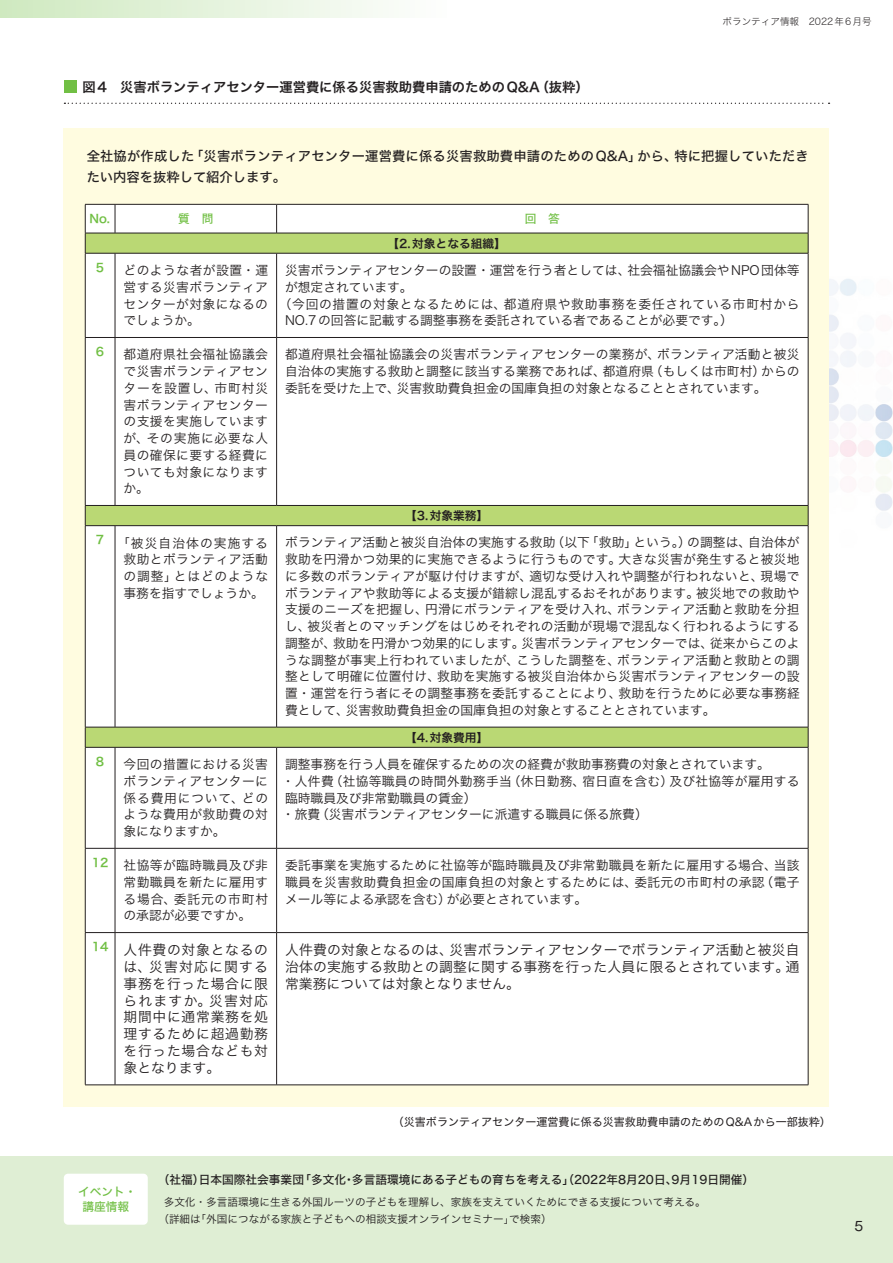
<style>
.page{position:relative;width:893px;height:1263px;background:#fff}
.page>*{position:absolute;margin:0;border:0;box-sizing:border-box;transform-origin:0 0}
.t1{font:13.8px/16.8px "Hira Kaku Std N W3";letter-spacing:.015em;color:#231f20;text-align:justify}
.t2{font:13.35px/21.3px "Hira Kaku Std N W5";letter-spacing:.015em;color:#231f20}
.t3{font:13.2px "Hira Kaku Std N W6";color:#231f20}
.t4{font:12.75px/16.8px "Hira Kaku Std N W3";letter-spacing:.005em;color:#231f20;text-align:justify}
.t5{font:12.75px "Hira Kaku Std N W3";letter-spacing:.055em;color:#231f20}
.t6{font:12.75px "Gothic MB101 Pr 6 N";color:#231f20}
.t7{font:11.7px "Hira Kaku Std N W5";color:#231f20}
.t8{font:11.7px "Hira Kaku Std N W6";color:#231f20}
.t9{font:11.7px/14.9px "Hira Kaku Std N W5";color:#71bf44;text-align:center}
.t10{font:11.7px "Hira Kaku Std N W6";color:#71bf44}
.t11{font:11.1px "Hira Kaku Std N W4";color:#231f20}
.t12{font:10.65px/17px "Hira Kaku Std N W3";color:#231f20}
.t13{font:9.6px "Hira Kaku Std N W2";color:#231f20}
</style>
<div class="page">
<div style="left:0;top:1157px;width:893px;height:106px;background:#dfeed4"></div>
<img style="left:829px;top:279px;width:64px;height:232px">
<div style="left:0;top:0;width:446px;height:17px;background:linear-gradient(to right,#cfe9c0,#fdfefd)"></div>
<div style="left:64px;top:1174px;width:84px;height:51px;background:#fff;border-radius:4px"></div>
<svg style="left:64px;top:103px;width:765px;height:1px"></svg>
<div style="left:64px;top:81px;width:13px;height:12px;background:#71bf44"></div>
<div style="left:64px;top:128px;width:765px;height:978px;background:#fffce0"></div>
<div style="left:86px;top:205px;width:722px;height:879px;background:#fff"></div>
<svg style="left:86px;top:234px;width:722px;height:513px;background:#f6f9ee"></svg>
<hr style="left:85px;top:204px;width:30px;height:1px;background:#231f20">
<hr style="left:115px;top:204px;width:162px;height:1px;background:#231f20">
<svg style="left:115px;top:205px;width:1px;height:28px"></svg>
<hr style="left:277px;top:204px;width:531px;height:1px;background:#231f20">
<svg style="left:276px;top:205px;width:1px;height:28px"></svg>
<hr style="left:85px;top:233px;width:30px;height:1px;background:#231f20">
<svg style="left:85px;top:205px;width:1px;height:48px"></svg>
<hr style="left:115px;top:233px;width:162px;height:1px;background:#231f20">
<hr style="left:277px;top:233px;width:531px;height:1px;background:#231f20">
<svg style="left:808px;top:205px;width:1px;height:48px"></svg>
<hr style="left:85px;top:253px;width:30px;height:1px;background:#231f20">
<hr style="left:85px;top:253px;width:1px;height:84px;background:#231f20">
<hr style="left:115px;top:253px;width:162px;height:1px;background:#231f20">
<hr style="left:115px;top:253px;width:1px;height:84px;background:#231f20">
<hr style="left:277px;top:253px;width:531px;height:1px;background:#231f20">
<hr style="left:276px;top:253px;width:1px;height:84px;background:#231f20">
<hr style="left:808px;top:253px;width:1px;height:84px;background:#231f20">
<hr style="left:85px;top:337px;width:30px;height:1px;background:#231f20">
<hr style="left:85px;top:338px;width:1px;height:167px;background:#231f20">
<hr style="left:115px;top:337px;width:162px;height:1px;background:#231f20">
<hr style="left:115px;top:338px;width:1px;height:167px;background:#231f20">
<hr style="left:277px;top:337px;width:531px;height:1px;background:#231f20">
<hr style="left:276px;top:338px;width:1px;height:167px;background:#231f20">
<hr style="left:808px;top:338px;width:1px;height:167px;background:#231f20">
<hr style="left:85px;top:505px;width:30px;height:1px;background:#231f20">
<svg style="left:85px;top:506px;width:1px;height:19px"></svg>
<hr style="left:115px;top:505px;width:162px;height:1px;background:#231f20">
<hr style="left:277px;top:505px;width:531px;height:1px;background:#231f20">
<svg style="left:808px;top:506px;width:1px;height:19px"></svg>
<hr style="left:85px;top:525px;width:30px;height:1px;background:#231f20">
<hr style="left:85px;top:526px;width:1px;height:201px;background:#231f20">
<hr style="left:115px;top:525px;width:162px;height:1px;background:#231f20">
<hr style="left:115px;top:526px;width:1px;height:201px;background:#231f20">
<hr style="left:277px;top:525px;width:531px;height:1px;background:#231f20">
<hr style="left:276px;top:526px;width:1px;height:201px;background:#231f20">
<hr style="left:808px;top:526px;width:1px;height:201px;background:#231f20">
<hr style="left:85px;top:727px;width:30px;height:1px;background:#231f20">
<svg style="left:85px;top:727px;width:1px;height:20px"></svg>
<hr style="left:115px;top:727px;width:162px;height:1px;background:#231f20">
<hr style="left:277px;top:727px;width:531px;height:1px;background:#231f20">
<svg style="left:808px;top:727px;width:1px;height:20px"></svg>
<hr style="left:85px;top:747px;width:30px;height:1px;background:#231f20">
<hr style="left:85px;top:747px;width:1px;height:101px;background:#231f20">
<hr style="left:115px;top:747px;width:162px;height:1px;background:#231f20">
<hr style="left:115px;top:747px;width:1px;height:101px;background:#231f20">
<hr style="left:277px;top:747px;width:531px;height:1px;background:#231f20">
<hr style="left:276px;top:747px;width:1px;height:101px;background:#231f20">
<hr style="left:808px;top:747px;width:1px;height:101px;background:#231f20">
<hr style="left:85px;top:848px;width:30px;height:1px;background:#231f20">
<hr style="left:85px;top:848px;width:1px;height:84px;background:#231f20">
<hr style="left:115px;top:848px;width:162px;height:1px;background:#231f20">
<hr style="left:115px;top:848px;width:1px;height:84px;background:#231f20">
<hr style="left:277px;top:848px;width:531px;height:1px;background:#231f20">
<hr style="left:276px;top:848px;width:1px;height:84px;background:#231f20">
<hr style="left:808px;top:848px;width:1px;height:84px;background:#231f20">
<hr style="left:85px;top:932px;width:30px;height:1px;background:#231f20">
<hr style="left:85px;top:933px;width:1px;height:152px;background:#231f20">
<hr style="left:115px;top:932px;width:162px;height:1px;background:#231f20">
<hr style="left:115px;top:933px;width:1px;height:152px;background:#231f20">
<hr style="left:277px;top:932px;width:531px;height:1px;background:#231f20">
<hr style="left:276px;top:933px;width:1px;height:152px;background:#231f20">
<hr style="left:808px;top:933px;width:1px;height:152px;background:#231f20">
<hr style="left:85px;top:1084px;width:30px;height:1px;background:#231f20">
<hr style="left:115px;top:1084px;width:162px;height:1px;background:#231f20">
<hr style="left:277px;top:1084px;width:531px;height:1px;background:#231f20">
<p class="t3" style="left:83px;top:77px;width:508px">図 4　災害ボランティアセンター運営費に係る災害救助費申請のためのQ&amp;A（抜粋）</p>
<p class="t13" style="left:723px;top:15px;width:151px">ボランティア情報　2022年6月号</p>
<p class="t2" style="left:87px;top:145px;width:724px">全社協が作成した「災害ボランティアセンター運営費に係る災害救助費申請のためのQ&amp;A」から、特に把握していただきたい内容を抜粋して紹介します。</p>
<p class="t10" style="left:90px;top:210px;width:22px">No.</p>
<p class="t9" style="left:178px;top:211px;width:37px">質　問</p>
<p class="t9" style="left:525px;top:211px;width:37px">回　答</p>
<p class="t8" style="left:388px;top:234px;width:120px">【2.対象となる組織】</p>
<p class="t10" style="left:96px;top:259px;width:10px">5</p>
<p class="t4" style="left:124px;top:262px;width:146px">どのような者が設置・運営する災害ボランティアセンターが対象になるのでしょうか。</p>
<p class="t4" style="left:285px;top:262px;width:516px">災害ボランティアセンターの設置・運営を行う者としては、社会福祉協議会やNPO団体等</p>
<p class="t4" style="left:285px;top:278px;width:129px">が想定されています。</p>
<p class="t5" style="left:279px;top:294px;width:522px">（今回の措置の対象となるためには、都道府県や救助事務を委任されている市町村から</p>
<p class="t4" style="left:285px;top:312px;width:449px">NO.7の回答に記載する調整事務を委託されている者であることが必要です。）</p>
<p class="t10" style="left:96px;top:343px;width:10px">6</p>
<p class="t4" style="left:124px;top:346px;width:146px">都道府県社会福祉協議会で災害ボランティアセンターを設置し、市町村災害ボランティアセンターの支援を実施していますが、その実施に必要な人員の確保に要する経費についても対象になりますか。</p>
<p class="t4" style="left:285px;top:346px;width:516px">都道府県社会福祉協議会の災害ボランティアセンターの業務が、ボランティア活動と被災自治体の実施する救助と調整に該当する業務であれば、都道府県（もしくは市町村）からの委託を受けた上で、災害救助費負担金の国庫負担の対象となることとされています。</p>
<p class="t8" style="left:405px;top:507px;width:85px">【3.対象業務】</p>
<p class="t4" style="left:124px;top:534px;width:146px;text-indent:-28px"><sup>7</sup> 「被災自治体の実施する救助とボランティア活動の調整」とはどのような事務を指すでしょうか。</p>
<p class="t4" style="left:285px;top:534px;width:516px">ボランティア活動と被災自治体の実施する救助（以下「救助」という。）の調整は、自治体が救助を円滑かつ効果的に実施できるように行うものです。大きな災害が発生すると被災地に多数のボランティアが駆け付けますが、適切な受け入れや調整が行われないと、現場でボランティアや救助等による支援が錯綜し混乱するおそれがあります。被災地での救助や支援のニーズを把握し、円滑にボランティアを受け入れ、ボランティア活動と救助を分担し、被災者とのマッチングをはじめそれぞれの活動が現場で混乱なく行われるようにする調整が、救助を円滑かつ効果的にします。災害ボランティアセンターでは、従来からこのような調整が事実上行われていましたが、こうした調整を、ボランティア活動と救助との調整として明確に位置付け、救助を実施する被災自治体から災害ボランティアセンターの設置・運営を行う者にその調整事務を委託することにより、救助を行うために必要な事務経費として、災害救助費負担金の国庫負担の対象とすることとされています。</p>
<p class="t8" style="left:405px;top:728px;width:85px">【4.対象費用】</p>
<p class="t10" style="left:96px;top:753px;width:10px">8</p>
<p class="t4" style="left:124px;top:756px;width:146px">今回の措置における災害ボランティアセンターに係る費用について、どのような費用が救助費の対象になりますか。</p>
<p class="t4" style="left:282px;top:756px;width:519px;text-align:left">調整事務を行う人員を確保するための次の経費が救助事務費の対象とされています。<br>・人件費（社協等職員の時間外勤務手当（休日勤務、宿日直を含む）及び社協等が雇用する臨時職員及び非常勤職員の賃金）<br>・旅費（災害ボランティアセンターに派遣する職員に係る旅費）</p>
<p class="t4" style="left:124px;top:857px;width:146px;text-indent:-32px"><sup>12</sup> 社協等が臨時職員及び非常勤職員を新たに雇用する場合、委託元の市町村の承認が必要ですか。</p>
<p class="t4" style="left:285px;top:857px;width:516px">委託事業を実施するために社協等が臨時職員及び非常勤職員を新たに雇用する場合、当該職員を災害救助費負担金の国庫負担の対象とするためには、委託元の市町村の承認（電子メール等による承認を含む）が必要とされています。</p>
<p class="t1" style="left:124px;top:941px;width:146px;text-indent:-32px"><sup>14</sup> 人件費の対象となるのは、災害対応に関する事務を行った場合に限られますか。災害対応期間中に通常業務を処理するために超過勤務を行った場合なども対象となります。</p>
<p class="t1" style="left:285px;top:942px;width:516px">人件費の対象となるのは、災害ボランティアセンターでボランティア活動と被災自治体の実施する救助との調整に関する事務を行った人員に限るとされています。通常業務については対象となりません。</p>
<p class="t9" style="left:78px;top:1184px;width:60px">イベント・講座情報</p>
<p class="t11" style="left:393px;top:1113px;width:440px">（災害ボランティアセンター運営費に係る災害救助費申請のためのQ&amp;Aから一部抜粋）</p>
<p class="t7" style="left:158px;top:1171px;width:598px">（社福）日本国際社会事業団「多文化・多言語環境にある子どもの育ちを考える」（2022年8月20日、9月19日開催）</p>
<p class="t12" style="left:158px;top:1194px;width:549px;text-indent:5px">多文化・多言語環境に生きる外国ルーツの子どもを理解し、家族を支えていくためにできる支援について考える。（詳細は「外国につながる家族と子どもへの相談支援オンラインセミナー」で検索）</p>
<p class="t6" style="left:854px;top:1216px;width:10px">5</p>
</div>
